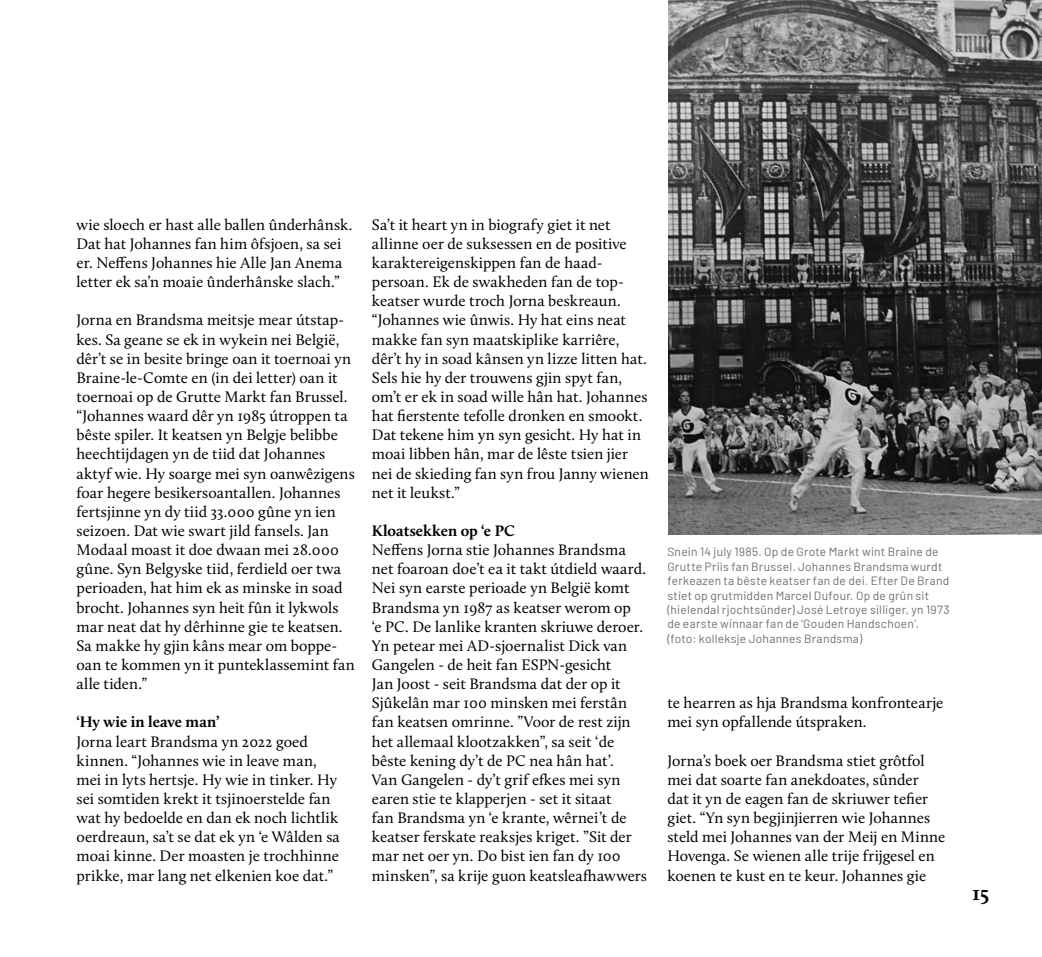
<style>
.page{position:relative;width:1042px;height:957px;background:#fff}
.page>*{position:absolute;margin:0;border:0;box-sizing:border-box;transform-origin:0 0}
.t1{font:700 21px "Calluna";color:#000}
.t2{font:15.75px/19.2px "Calluna";color:#000}
.t3{font:700 15.75px "Calluna";color:#000}
.t4{font:12px/14.4px "Barlow";letter-spacing:.02em;color:#6d6e71}
</style>
<div class="page">
<img style="left:668px;top:0;width:374px;height:534px">
<p class="t2" style="left:77px;top:215px;width:277px">wie sloech er hast alle ballen ûnderhânsk.<br>Dat hat Johannes fan him ôfsjoen, sa sei er. Neffens Johannes hie Alle Jan Anema letter ek sa’n moaie ûnderhânske slach.”</p>
<p class="t2" style="left:77px;top:310px;width:280px">Jorna en Brandsma meitsje mear útstap&shy;kes. Sa geane se ek in wykein nei België, dêr’t se in besite bringe oan it toernoai yn Braine-le-Comte en (in dei letter) oan it toernoai op de Grutte Markt fan Brussel. “Johannes waard dêr yn 1985 útroppen ta bêste spiler. It keatsen yn Belgje belibbe heechtijdagen yn de tiid dat Johannes aktyf wie. Hy soarge mei syn oanwêzigens foar hegere besikersoantallen. Johannes fertsjinne yn dy tiid 33.000 gûne yn ien seizoen. Dat wie swart jild fansels. Jan Modaal moast it doe dwaan mei 28.000 gûne. Syn Belgyske tiid, ferdield oer twa perioaden, hat him ek as minske in soad brocht. Johannes syn heit fûn it lykwols mar neat dat hy dêrhinne gie te keatsen.<br>Sa makke hy gjin kâns mear om boppe&shy;oan te kommen yn it punteklassemint fan alle tiden.”</p>
<p class="t3" style="left:77px;top:712px;width:144px">‘Hy wie in leave man’</p>
<p class="t2" style="left:77px;top:731px;width:265px">Jorna leart Brandsma yn 2022 goed kinnen. “Johannes wie in leave man, mei in lyts hertsje. Hy wie in tinker. Hy sei somtiden krekt it tsjinoerstelde fan wat hy bedoelde en dan ek noch lichtlik oerdreaun, sa’t se dat ek yn ‘e Wâlden sa moai kinne. Der moasten je trochhinne prikke, mar lang net elkenien koe dat.”</p>
<p class="t2" style="left:372px;top:215px;width:278px">Sa’t it heart yn in biografy giet it net allinne oer de suksessen en de positive karaktereigenskippen fan de haad&shy;persoan. Ek de swakheden fan de top&shy;keatser wurde troch Jorna beskreaun. “Johannes wie ûnwis. Hy hat eins neat makke fan syn maatskiplike karriêre, dêr’t hy in soad kânsen yn lizze litten hat.<br>Sels hie hy der trouwens gjin spyt fan, om’t er ek in soad wille hân hat. Johannes hat fierstente tefolle dronken en smookt.<br>Dat tekene him yn syn gesicht. Hy hat in moai libben hân, mar de lêste tsien jier nei de skieding fan syn frou Janny wienen net it leukst.”</p>
<p class="t3" style="left:372px;top:521px;width:144px">Kloatsekken op ‘e PC</p>
<p class="t2" style="left:372px;top:540px;width:277px">Neffens Jorna stie Johannes Brandsma net foaroan doe’t ea it takt útdield waard.<br>Nei syn earste perioade yn België komt Brandsma yn 1987 as keatser werom op<br>‘e PC. De lanlike kranten skriuwe deroer.<br>Yn petear mei AD-sjoernalist Dick van Gangelen - de heit fan ESPN-gesicht<br>Jan Joost - seit Brandsma dat der op it Sjûkelân mar 100 minsken mei ferstân fan keatsen omrinne. ”Voor de rest zijn het allemaal klootzakken”, sa seit ‘de bêste kening dy’t de PC nea hân hat’.<br>Van Gangelen - dy’t grif efkes mei syn earen stie te klapperjen - set it sitaat<br>fan Brandsma yn ‘e krante, wêrnei’t de keatser ferskate reaksjes kriget. ”Sit der mar net oer yn. Do bist ien fan dy 100 minsken”, sa krije guon keatsleafhawwers</p>
<p class="t4" style="left:667px;top:544px;width:284px">Snein 14 july 1985. Op de Grote Markt wint Braine de Grutte Priis fan Brussel. Johannes Brandsma wurdt ferkeazen ta bêste keatser fan de dei. Efter De Brand stiet op grutmidden Marcel Dufour. Op de grûn sit (hielendal rjochtsûnder) José Letroye silliger, yn 1973 de earste winnaar fan de ‘Gouden Handschoen’. (foto: kolleksje Johannes Brandsma)</p>
<p class="t2" style="left:667px;top:693px;width:278px">te hearren as hja Brandsma konfrontearje mei syn opfallende útspraken.</p>
<p class="t2" style="left:667px;top:750px;width:280px">Jorna’s boek oer Brandsma stiet grôtfol mei dat soarte fan anekdoates, sûnder<br>dat it yn de eagen fan de skriuwer tefier giet. “Yn syn begjinjierren wie Johannes steld mei Johannes van der Meij en Minne Hovenga. Se wienen alle trije frijgesel en koenen te kust en te keur. Johannes gie</p>
<h1 class="t1" style="left:972px;top:879px;width:19px">15</h1>
</div>
